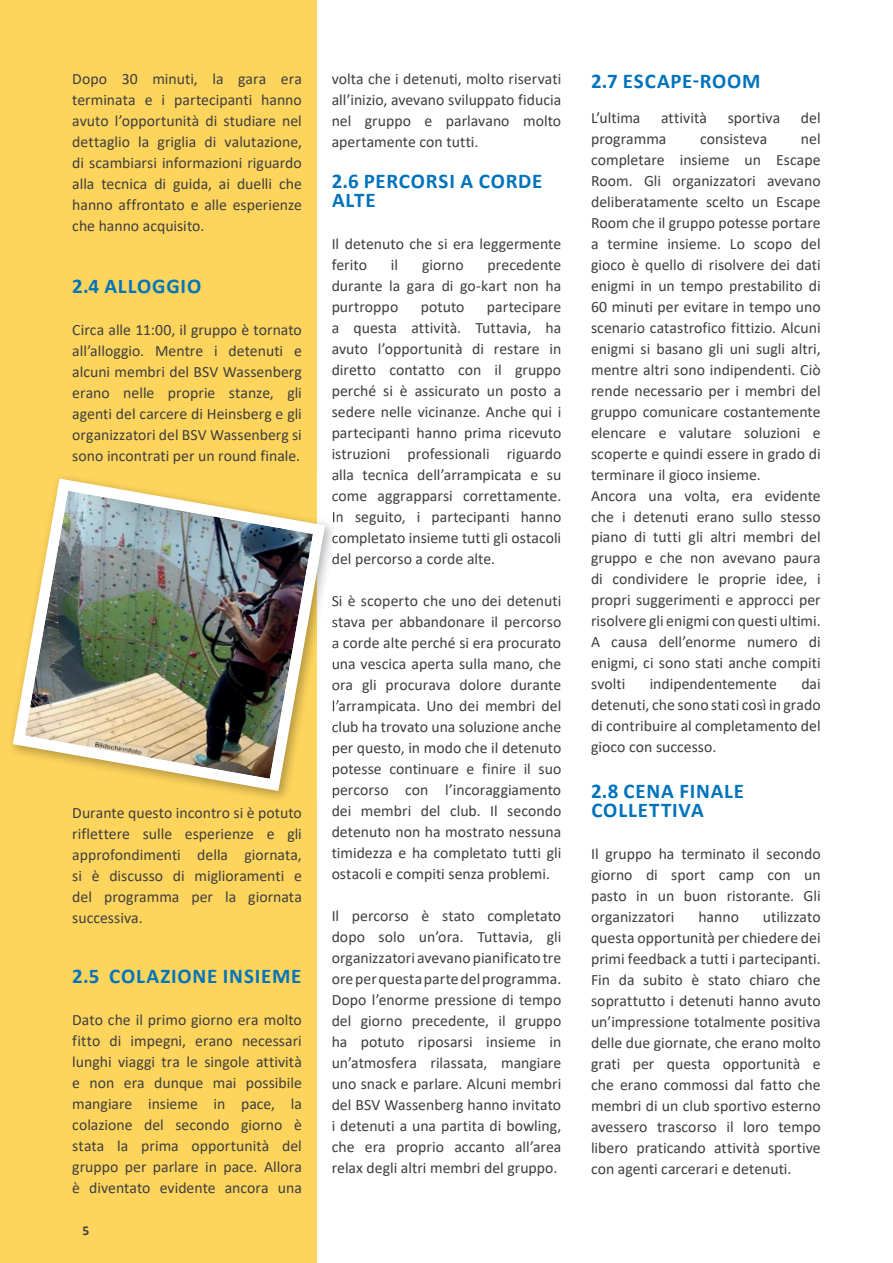
<style>
.page{position:relative;width:893px;height:1263px;background:#fff}
.page>*{position:absolute;margin:0;border:0;box-sizing:border-box;transform-origin:0 0}
.t1{font:700 21px/19.5px "Calibri";letter-spacing:.04em;color:#0173bb}
.t2{font:15.75px/21px "Calibri";color:#3e3e3f;text-align:justify}
.t3{font:700 13.5px "Calibri";color:#3e3e3f}
</style>
<div class="page">
<div style="left:0;top:0;width:317px;height:1263px;background:#fed55c"></div>
<svg style="left:332px;top:473px;width:5px;height:8px"></svg>
<svg style="left:332px;top:493px;width:5px;height:9px"></svg>
<img style="left:333px;top:512px;width:4px;height:11px">
<img style="left:332px;top:535px;width:5px;height:9px">
<img style="left:332px;top:556px;width:5px;height:9px">
<img style="left:332px;top:596px;width:5px;height:11px">
<img style="left:332px;top:619px;width:5px;height:9px">
<img style="left:332px;top:640px;width:5px;height:9px">
<img style="left:333px;top:661px;width:4px;height:9px">
<img style="left:332px;top:682px;width:5px;height:9px">
<img style="left:333px;top:700px;width:4px;height:12px">
<svg style="left:332px;top:724px;width:5px;height:8px"></svg>
<img style="left:333px;top:745px;width:4px;height:11px">
<img style="left:333px;top:766px;width:4px;height:11px">
<img style="left:333px;top:787px;width:4px;height:11px">
<img style="left:12px;top:478px;width:319px;height:319px">
<p class="t2" style="left:72px;top:68px;width:231px">Dopo 30 minuti, la gara era terminata e i partecipanti hanno avuto l’opportunità di studiare nel dettaglio la griglia di valutazione, di scambiarsi informazioni riguardo alla tecnica di guida, ai duelli che hanno affrontato e alle esperienze che hanno acquisito.</p>
<h1 class="t1" style="left:72px;top:276px;width:130px">2.4 ALLOGGIO</h1>
<p class="t2" style="left:72px;top:318px;width:231px">Circa alle 11:00, il gruppo è tornato all’alloggio. Mentre i detenuti e alcuni membri del BSV Wassenberg erano nelle proprie stanze, gli agenti del carcere di Heinsberg e gli organizzatori del BSV Wassenberg si sono incontrati per un round finale.</p>
<p class="t2" style="left:72px;top:801px;width:231px">Durante questo incontro si è potuto riflettere sulle esperienze e gli approfondimenti della giornata, si è discusso di miglioramenti e del programma per la giornata successiva.</p>
<h1 class="t1" style="left:72px;top:966px;width:231px">2.5 COLAZIONE INSIEME</h1>
<p class="t2" style="left:72px;top:1008px;width:231px">Dato che il primo giorno era molto fitto di impegni, erano necessari lunghi viaggi tra le singole attività e non era dunque mai possibile mangiare insieme in pace, la colazione del secondo giorno è stata la prima opportunità del gruppo per parlare in pace. Allora è diventato evidente ancora una</p>
<p class="t3" style="left:82px;top:1220px;width:8px">5</p>
<p class="t2" style="left:332px;top:68px;width:231px">volta che i detenuti, molto riservati all’inizio, avevano sviluppato fiducia nel gruppo e parlavano molto apertamente con tutti.</p>
<h1 class="t1" style="left:332px;top:171px;width:212px">2.6 PERCORSI A CORDE<br>ALTE</h1>
<p class="t2" style="left:332px;top:233px;width:231px">Il detenuto che si era leggermente ferito</p>
<p class="t2" style="left:391px;top:254px;width:9px">il</p>
<p class="t2" style="left:422px;top:254px;width:43px">giorno</p>
<p class="t2" style="left:332px;top:254px;width:231px;text-indent:156px">precedente durante la gara di go-kart non ha purtroppo</p>
<p class="t2" style="left:332px;top:296px;width:231px;text-indent:155px">partecipare a questa attività. Tuttavia, ha avuto l’opportunità di restare in diretto contatto con il gruppo perché si è assicurato un posto a sedere nelle vicinanze. Anche qui i partecipanti hanno prima ricevuto istruzioni professionali riguardo alla tecnica dell’arrampicata e su come aggrapparsi correttamente.<br>In seguito, i partecipanti hanno completato insieme tutti gli ostacoli del percorso a corde alte.</p>
<p class="t2" style="left:332px;top:590px;width:231px">Si è scoperto che uno dei detenuti stava per abbandonare il percorso a corde alte perché si era procurato una vescica aperta sulla mano, che ora gli procurava dolore durante l’arrampicata. Uno dei membri del club ha trovato una soluzione anche per questo, in modo che il detenuto potesse continuare e finire il suo percorso con l’incoraggiamento dei membri del club. Il secondo detenuto non ha mostrato nessuna timidezza e ha completato tutti gli ostacoli e compiti senza problemi.</p>
<p class="t2" style="left:332px;top:905px;width:231px">Il percorso è stato completato dopo solo un’ora. Tuttavia, gli organizzatori avevano pianificato tre ore per questa parte del programma.<br>Dopo l’enorme pressione di tempo del giorno precedente, il gruppo ha potuto riposarsi insieme in un’atmosfera rilassata, mangiare uno snack e parlare. Alcuni membri del BSV Wassenberg hanno invitato i detenuti a una partita di bowling, che era proprio accanto all’area relax degli altri membri del gruppo.</p>
<p class="t2" style="left:421px;top:296px;width:45px">potuto</p>
<h1 class="t1" style="left:591px;top:71px;width:171px">2.7 ESCAPE-ROOM</h1>
<p class="t2" style="left:591px;top:106px;width:51px">L’ultima</p>
<p class="t2" style="left:661px;top:106px;width:47px">attività</p>
<p class="t2" style="left:728px;top:106px;width:54px">sportiva</p>
<p class="t2" style="left:801px;top:106px;width:21px">del</p>
<p class="t2" style="left:591px;top:127px;width:77px">programma</p>
<p class="t2" style="left:700px;top:127px;width:69px">consisteva</p>
<p class="t2" style="left:591px;top:127px;width:231px;text-align:left;text-indent:210px">nel completare insieme un Escape<br>Room. Gli organizzatori avevano deliberatamente scelto un Escape<br>Room che il gruppo potesse portare a termine insieme. Lo scopo del gioco è quello di risolvere dei dati enigmi in un tempo prestabilito di<br>60 minuti per evitare in tempo uno scenario catastrofico fittizio. Alcuni enigmi si basano gli uni sugli altri, mentre altri sono indipendenti. Ciò rende necessario per i membri del gruppo comunicare costantemente elencare e valutare soluzioni e scoperte e quindi essere in grado di terminare il gioco insieme.<br>Ancora una volta, era evidente che i detenuti erano sullo stesso piano di tutti gli altri membri del gruppo e che non avevano paura di condividere le proprie idee, i propri suggerimenti e approcci per risolvere gli enigmi con questi ultimi.<br>A causa dell’enorme numero di enigmi, ci sono stati anche compiti svolti</p>
<p class="t2" style="left:591px;top:673px;width:231px;text-indent:210px">dai detenuti, che sono stati così in grado di contribuire al completamento del gioco con successo.</p>
<h1 class="t1" style="left:591px;top:781px;width:155px">2.8 CENA FINALE<br>COLLETTIVA</h1>
<p class="t2" style="left:591px;top:843px;width:231px">Il gruppo ha terminato il secondo giorno di sport camp con un pasto in un buon ristorante. Gli organizzatori</p>
<p class="t2" style="left:650px;top:673px;width:129px">indipendentemente</p>
<p class="t2" style="left:591px;top:906px;width:231px;text-indent:172px">utilizzato questa opportunità per chiedere dei primi feedback a tutti i partecipanti.<br>Fin da subito è stato chiaro che soprattutto i detenuti hanno avuto un’impressione totalmente positiva delle due giornate, che erano molto grati per questa opportunità e che erano commossi dal fatto che membri di un club sportivo esterno avessero trascorso il loro tempo libero praticando attività sportive con agenti carcerari e detenuti.</p>
<p class="t2" style="left:698px;top:906px;width:42px">hanno</p>
</div>
